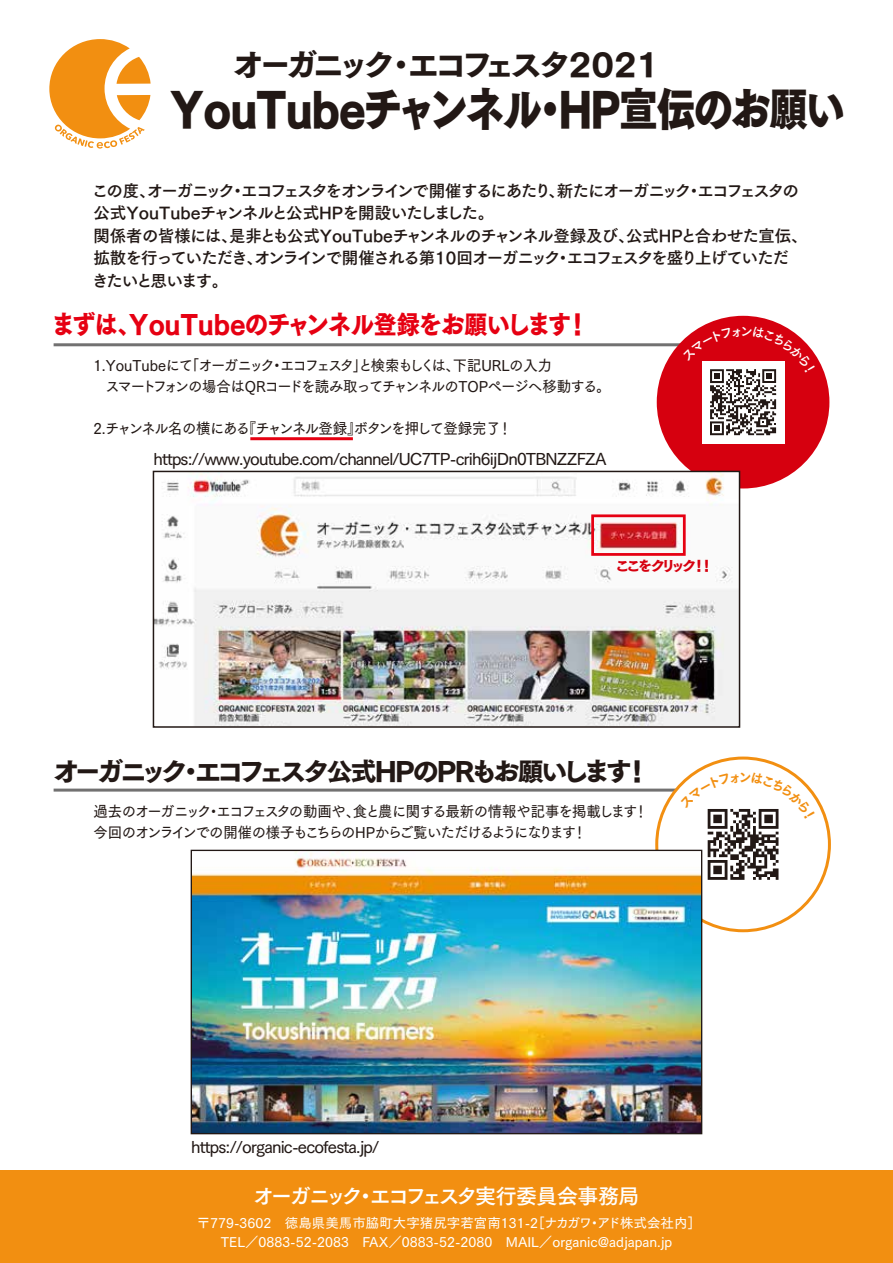
<style>
.page{position:relative;width:893px;height:1263px;background:#fff}
.page>*{position:absolute;margin:0;border:0;box-sizing:border-box;transform-origin:0 0}
.t1{font:45px "Tsuku Go Pro U";letter-spacing:-.02em;color:#221815;scale:.85 1}
.t2{font:30px "Tsuku Go Pro H";letter-spacing:-.095em;color:#221815}
.t3{font:25.5px "Tsuku Go Pro H";letter-spacing:-.125em;color:#221815}
.t4{font:25.5px "Tsuku Go Pro H";letter-spacing:-.03em;color:#e60012;scale:.9 1}
.t5{font:21px "Tsuku Go Pro B";letter-spacing:-.115em;color:#fff}
.t6{font:16.5px/22.5px "Tsuku Go Pro B";letter-spacing:-.08em;color:#221815}
.t7{font:16.5px "Tsuku Go Pro D";letter-spacing:-.05em;color:#221815}
.t8{font:15px/21px "Tsuku Go Pro D";letter-spacing:-.08em;color:#221815;scale:.96 1}
.t9{font:15px "Tsuku Go Pro D";letter-spacing:-.1em;color:#221815;scale:.96 1}
.t10{font:13.8px "Tsuku Go Pro H";letter-spacing:-.19em;color:#d6000f}
.t11{font:13.5px/19.4px "Tsuku Go Pro D";color:#fff;text-align:center}
</style>
<div class="page">
<hr style="left:54px;top:789px;width:630px;height:3px;background:#727171">
<div style="left:657px;top:758px;width:172px;height:173px;background:#fff;border-radius:50%"></div>
<hr style="left:54px;top:343px;width:630px;height:3px;background:#727171">
<div style="left:657px;top:316px;width:172px;height:172px;background:#d6000f;border-radius:50%"></div>
<div style="left:702px;top:361px;width:82px;height:82px;background:#fff"></div>
<img style="left:156px;top:474px;width:581px;height:251px">
<div style="left:153px;top:471px;width:587px;height:257px;border:2px solid #221815"></div>
<div style="left:591px;top:514px;width:95px;height:42px;border:3px solid #e60012"></div>
<hr style="left:250px;top:437px;width:103px;height:3px;background:#e60012">
<img style="left:193px;top:852px;width:507px;height:280px">
<div style="left:191px;top:850px;width:511px;height:284px;border:1px solid #221815"></div>
<div style="left:0;top:1171px;width:893px;height:92px;background:#f28f11"></div>
<svg style="left:49px;top:39px;width:102px;height:110px"></svg>
<svg style="left:682px;top:326px;width:133px;height:109px"></svg>
<svg style="left:680px;top:772px;width:135px;height:108px"></svg>
<h2 class="t2" style="left:233px;top:48px;width:428px">オーガニック・エコフェスタ2021</h2>
<h1 class="t1" style="left:170px;top:84px;width:795px">YouTubeチャンネル・HP宣伝のお願い</h1>
<p class="t6" style="left:92px;top:177px;width:717px">この度、オーガニック・エコフェスタをオンラインで開催するにあたり、新たにオーガニック・エコフェスタの公式YouTubeチャンネルと公式HPを開設いたしました。<br>関係者の皆様には、是非とも公式YouTubeチャンネルのチャンネル登録及び、公式HPと合わせた宣伝、拡散を行っていただき、オンラインで開催される第10回オーガニック・エコフェスタを盛り上げていただきたいと思います。</p>
<h3 class="t4" style="left:52px;top:311px;width:598px">まずは、YouTubeのチャンネル登録をお願いします！</h3>
<p class="t8" style="left:105px;top:353px;width:528px;text-indent:-12px">1.YouTubeにて「オーガニック・エコフェスタ」と検索もしくは、下記URLの入力<br>スマートフォンの場合はQRコードを読み取ってチャンネルのTOPページへ移動する。</p>
<p class="t9" style="left:93px;top:416px;width:438px">2.チャンネル名の横にある『チャンネル登録』ボタンを押して登録完了！</p>
<p class="t7" style="left:153px;top:445px;width:455px">https://www.youtube.com/channel/UC7TP-crih6ijDn0TBNZZFZA</p>
<p class="t10" style="left:616px;top:559px;width:99px">ここをクリック！！</p>
<h3 class="t3" style="left:53px;top:757px;width:598px">オーガニック・エコフェスタ公式HPのPRもお願いします！</h3>
<p class="t8" style="left:93px;top:799px;width:579px">過去のオーガニック・エコフェスタの動画や、食と農に関する最新の情報や記事を掲載します！</p>
<p class="t9" style="left:93px;top:820px;width:515px">今回のオンラインでの開催の様子もこちらのHPからご覧いただけるようになります！</p>
<p class="t7" style="left:191px;top:1132px;width:189px">https://organic-ecofesta.jp/</p>
<p class="t5" style="left:253px;top:1178px;width:388px">オーガニック・エコフェスタ実行委員会事務局</p>
<p class="t11" style="left:197px;top:1211px;width:506px">〒779-3602　徳島県美馬市脇町大字猪尻字若宮南131-2［ナカガワ・アド株式会社内］<br>TEL／0883-52-2083　FAX／0883-52-2080　MAIL／organic@adjapan.jp</p>
</div>
